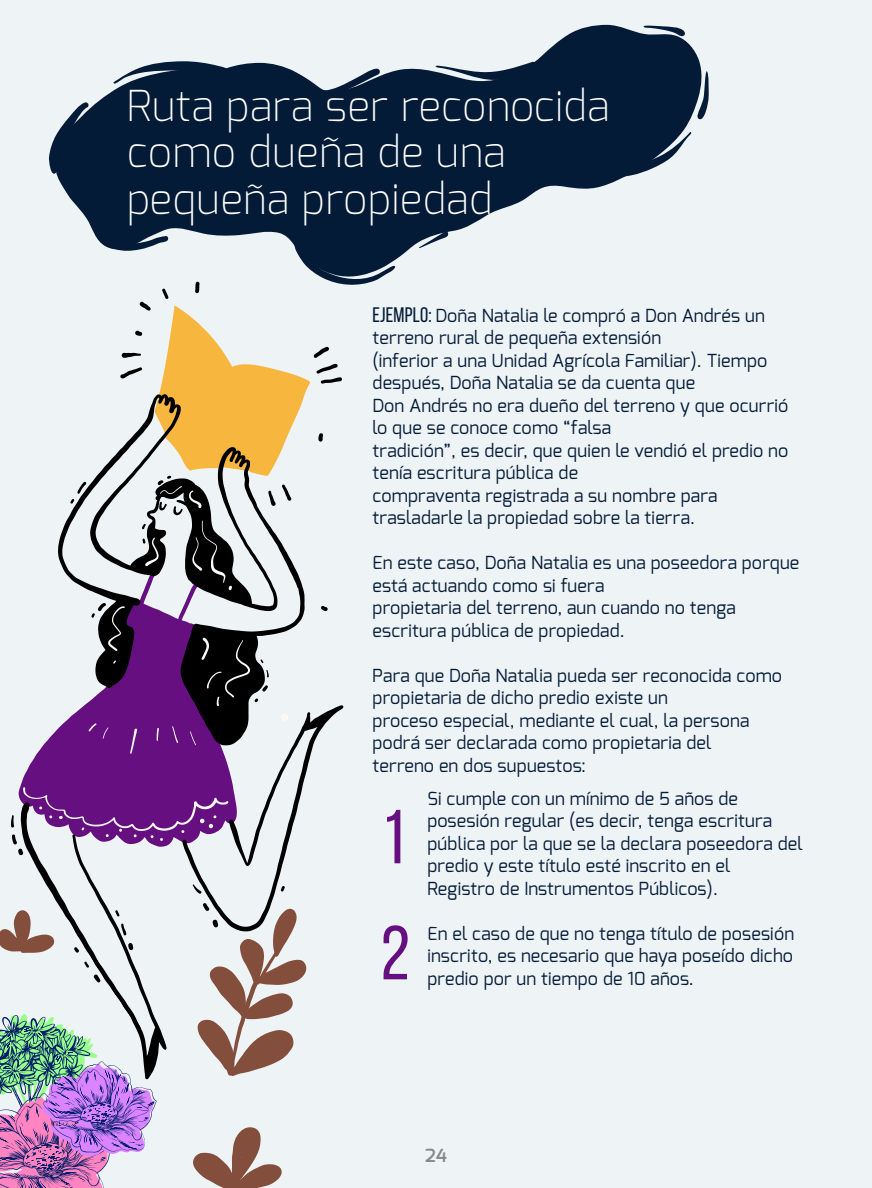
<style>
.page{position:relative;width:872px;height:1188px;background:#eef3f6}
.page>*{position:absolute;margin:0;border:0;box-sizing:border-box;transform-origin:0 0}
.t1{font:76.35px/116.1px "Bebas Neue";color:#660f80}
.t2{font:200 42.6px/46.5px "Exo";letter-spacing:.01em;color:#fff}
.t3{font:18px/22.5px "Exo";letter-spacing:.01em;color:#041b37}
.t4{font:600 18px "Exo";color:#89878b}
.s1{font-family:"Bebas Neue";font-size:21px}
</style>
<div class="page">
<svg style="left:58px;top:25px;width:644px;height:234px;fill:#041b37"></svg>
<svg style="left:49px;top:102px;width:40px;height:77px"></svg>
<svg style="left:111px;top:61px;width:123px;height:23px"></svg>
<svg style="left:313px;top:68px;width:67px;height:30px"></svg>
<svg style="left:434px;top:61px;width:104px;height:19px"></svg>
<svg style="left:417px;top:230px;width:32px;height:19px"></svg>
<svg style="left:695px;top:71px;width:14px;height:50px"></svg>
<svg style="left:618px;top:131px;width:73px;height:46px"></svg>
<svg style="left:643px;top:25px;width:43px;height:12px"></svg>
<svg style="left:66px;top:466px;width:200px;height:55px"></svg>
<svg style="left:70px;top:482px;width:16px;height:22px"></svg>
<svg style="left:105px;top:236px;width:292px;height:279px"></svg>
<svg style="left:0;top:521px;width:343px;height:667px"></svg>
<h2 class="t2" style="left:127px;top:82px;width:484px">Ruta para ser reconocida como dueña de una pequeña propiedad</h2>
<p class="t3" style="left:372px;top:304px;width:417px"><span class="s1">EJEMPLO:</span> Doña Natalia le compró a Don Andrés un terreno rural de pequeña extensión<br>(inferior a una Unidad Agrícola Familiar). Tiempo después, Doña Natalia se da cuenta que<br>Don Andrés no era dueño del terreno y que ocurrió lo que se conoce como “falsa<br>tradición”, es decir, que quien le vendió el predio no tenía escritura pública de<br>compraventa registrada a su nombre para trasladarle la propiedad sobre la tierra.</p>
<p class="t3" style="left:372px;top:551px;width:428px">En este caso, Doña Natalia es una poseedora porque está actuando como si fuera<br>propietaria del terreno, aun cuando no tenga escritura pública de propiedad.</p>
<p class="t3" style="left:372px;top:664px;width:411px">Para que Doña Natalia pueda ser reconocida como propietaria de dicho predio existe un<br>proceso especial, mediante el cual, la persona podrá ser declarada como propietaria del<br>terreno en dos supuestos:</p>
<p class="t3" style="left:427px;top:787px;width:377px">Si cumple con un mínimo de 5 años de posesión regular (es decir, tenga escritura pública por la que se la declara poseedora del predio y este título esté inscrito en el<br>Registro de Instrumentos Públicos).</p>
<p class="t3" style="left:427px;top:922px;width:368px;text-align:justify">En el caso de que no tenga título de posesión inscrito, es necesario que haya poseído dicho predio por un tiempo de 10 años.</p>
<h1 class="t1" style="left:380px;top:778px;width:31px">1<br>2</h1>
<p class="t4" style="left:425px;top:1144px;width:23px">24</p>
</div>
